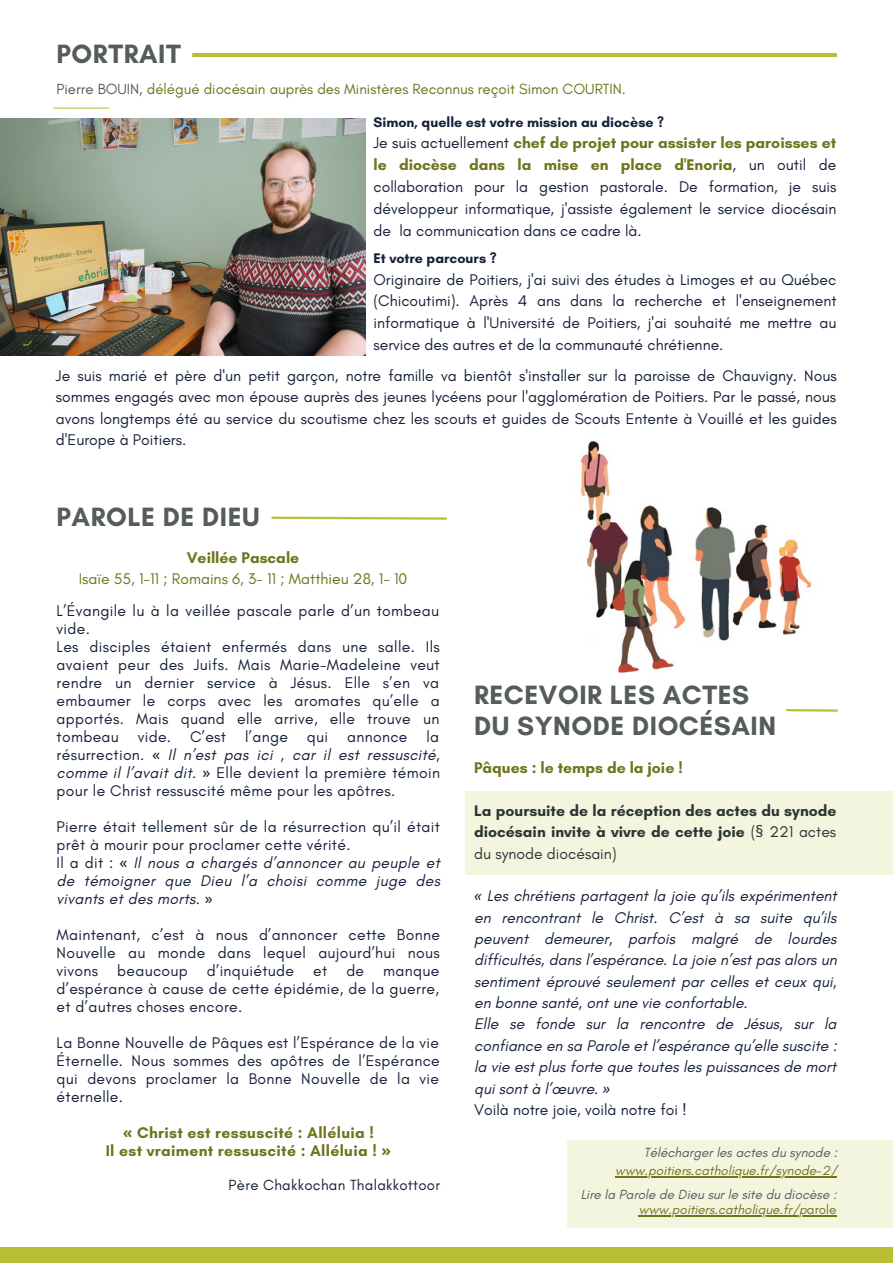
<style>
.page{position:relative;width:893px;height:1264px;background:#fff}
.page>*{position:absolute;margin:0;border:0;box-sizing:border-box;transform-origin:0 0}
.t1{font:700 27px/31.5px "Glacial Indifference";letter-spacing:.02em;color:#565b5b}
.t2{font:15.75px/18px "Glacial Indifference";letter-spacing:.02em;color:#152039;text-align:justify}
.t3{font:italic 15.75px/21.3px "Glacial Indifference";color:#152039}
.t4{font:700 15.75px/21.3px "Glacial Indifference";color:#152039;text-align:justify}
.t5{font:700 15.75px/18px "Glacial Indifference";letter-spacing:.02em;color:#70741b;text-align:center}
.t6{font:15.75px "Glacial Indifference";color:#70741b}
.t7{font:700 15.75px "Glacial Indifference";color:#70741b}
.t8{font:15px "Glacial Indifference";color:#70741b}
.t9{font:15px "Glacial Indifference";letter-spacing:.02em;color:#152039}
.t10{font:700 14.25px "Glacial Indifference";color:#152039}
.t11{font:italic 13.5px/14.5px "Glacial Indifference";color:#565b5b;text-align:right}
.t12{font:italic 13.5px "Glacial Indifference";color:#70741b}
.s1{color:#565b5b}
.s2{font-weight:700;color:#70741b}
.s3{font-family:"Noto Sans"}
.s4{font-style:italic}
.s5{font-weight:400}
.s6{font-family:"Noto Sans";font-weight:400}
.s7{font-style:normal}
.s8{color:#515fcb}
.s9{color:#70741b}
.s10{font-style:normal;color:#70741b}
</style>
<div class="page">
<hr style="left:57px;top:54px;width:780px;height:3px;background:#b9bf32">
<div style="left:0;top:1246px;width:892px;height:16px;background:#b9bf32"></div>
<img style="left:0;top:118px;width:365px;height:237px">
<svg style="left:53px;top:108px;width:56px;height:1px"></svg>
<img style="left:580px;top:440px;width:232px;height:232px">
<div style="left:567px;top:1140px;width:325px;height:88px;background:#f4f5df"></div>
<hr style="left:639px;top:1214px;width:167px;height:2px;background:#70741b">
<hr style="left:806px;top:1214px;width:30px;height:2px;background:#70741b">
<hr style="left:615px;top:1176px;width:222px;height:1px;background:#70741b">
<svg style="left:271px;top:516px;width:176px;height:4px"></svg>
<div style="left:46px;top:31px;width:146px;height:44px;background:#fff;border-radius:11px"></div>
<svg style="left:618px;top:672px;width:220px;height:40px"></svg>
<div style="left:465px;top:791px;width:427px;height:83px;background:#f4f5df"></div>
<h1 class="t1" style="left:57px;top:37px;width:126px">PORTRAIT</h1>
<p class="t8" style="left:57px;top:80px;width:570px"><span class="s1">Pierre BOUIN,</span> délégué diocésain auprès des Ministères Reconnus reçoit Simon COURTIN.</p>
<p class="t10" style="left:373px;top:113px;width:292px">Simon, quelle est votre mission au diocèse ?</p>
<p class="t2" style="left:373px;top:132px;width:464px;line-height:21.9px">Je suis actuellement <span class="s2">chef de projet pour assister les paroisses et le diocèse dans la mise en place d'Enoria</span>, un outil de collaboration pour la gestion pastorale. De formation, je suis développeur informatique, j'assiste également le service diocésain de la communication dans ce cadre là.</p>
<p class="t10" style="left:373px;top:249px;width:125px">Et votre parcours ?</p>
<p class="t2" style="left:373px;top:268px;width:464px;line-height:21.9px">Originaire de Poitiers, j'ai suivi des études à Limoges et au Québec (Chicoutimi). Après 4 ans dans la recherche et l'enseignement informatique à l'Université de Poitiers, j'ai souhaité me mettre au service des autres et de la communauté chrétienne.</p>
<p class="t2" style="left:56px;top:364px;width:782px;line-height:21.3px">Je suis marié et père d'un petit garçon, notre famille va bientôt s'installer sur la paroisse de Chauvigny. Nous sommes engagés avec mon épouse auprès des jeunes lycéens pour l'agglomération de Poitiers. Par le passé, nous avons longtemps été au service du scoutisme chez les scouts et guides de Scouts Entente à Vouillé et les guides d'Europe à Poitiers.</p>
<h1 class="t1" style="left:57px;top:500px;width:205px">PAROLE DE DIEU</h1>
<p class="t7" style="left:187px;top:547px;width:114px">Veillée Pascale</p>
<p class="t6" style="left:79px;top:569px;width:330px">Isaïe 55, 1-11 ; Romains 6, 3- 11 ; Matthieu 28, 1- 10</p>
<p class="t2" style="left:57px;top:601px;width:385px;text-align:left">L’Évangile lu à la veillée pascale parle d’un tombeau vide.<br>Les disciples étaient enfermés dans une salle. Ils avaient peur des Juifs. Mais Marie-Madeleine veut rendre un dernier service à Jésus. Elle s’en va embaumer le corps avec les aromates qu’elle a apportés. Mais quand elle arrive, elle trouve un tombeau vide. C’est l’ange qui annonce la résurrection. <span class="s3">«</span> <span class="s4">Il n’est pas ici , car il est ressuscité, comme il l’avait dit</span>. <span class="s3">»</span> Elle devient la première témoin pour le Christ ressuscité même pour les apôtres.</p>
<p class="t2" style="left:57px;top:817px;width:385px;text-align:left">Pierre était tellement sûr de la résurrection qu’il était prêt à mourir pour proclamer cette vérité.<br>Il a dit : <span class="s3">«</span> <span class="s4">Il nous a chargés d’annoncer au peuple et de témoigner que Dieu l’a choisi comme juge des vivants et des morts</span>. <span class="s3">»</span></p>
<p class="t2" style="left:57px;top:925px;width:385px">Maintenant, c’est à nous d’annoncer cette Bonne Nouvelle au monde dans lequel aujourd’hui nous vivons beaucoup d’inquiétude et de manque d’espérance à cause de cette épidémie, de la guerre, et d’autres choses encore.</p>
<p class="t2" style="left:57px;top:1033px;width:384px">La Bonne Nouvelle de Pâques est l’Espérance de la vie Éternelle. Nous sommes des apôtres de l’Espérance qui devons proclamer la Bonne Nouvelle de la vie éternelle.</p>
<p class="t5" style="left:106px;top:1123px;width:287px"><span class="s3">«</span> Christ est ressuscité : Alléluia !<br>Il est vraiment ressuscité : Alléluia ! <span class="s3">»</span></p>
<p class="t9" style="left:228px;top:1176px;width:213px">Père Chakkochan Thalakkottoor</p>
<h1 class="t1" style="left:474px;top:678px;width:303px">RECEVOIR LES ACTES<br>DU SYNODE DIOCÉSAIN</h1>
<p class="t7" style="left:474px;top:758px;width:210px">Pâques : le temps de la joie !</p>
<p class="t4" style="left:474px;top:799px;width:364px">La poursuite de la réception des actes du synode diocésain invite à vivre de cette joie <span class="s5">(</span><span class="s6">§</span> <span class="s5">221 actes du synode diocésain)</span></p>
<p class="t3" style="left:474px;top:885px;width:364px"><span class="s3">«</span> Les chrétiens partagent la joie qu’ils expérimentent en rencontrant le Christ. C’est à sa suite qu’ils peuvent demeurer, parfois malgré de lourdes difficultés, dans l’espérance. La joie n’est pas alors un sentiment éprouvé seulement par celles et ceux qui, en bonne santé, ont une vie confortable.<br>Elle se fonde sur la rencontre de Jésus, sur la confiance en sa Parole et l’espérance qu’elle suscite : la vie est plus forte que toutes les puissances de mort qui sont à l’œuvre. <span class="s3">»<br></span><span class="s7">Voilà notre joie, voilà notre foi !</span></p>
<p class="t11" style="left:643px;top:1145px;width:195px">Télécharger les actes du synode :</p>
<p class="t12" style="left:615px;top:1162px;width:223px">www.poitiers.catholique.fr/synode-2/</p>
<p class="t11" style="left:580px;top:1187px;width:257px">Lire la Parole de Dieu sur le site du diocèse <span class="s8">: </span><span class="s9">www.poitiers.catholique.fr/p</span><span class="s10">arole</span></p>
</div>
